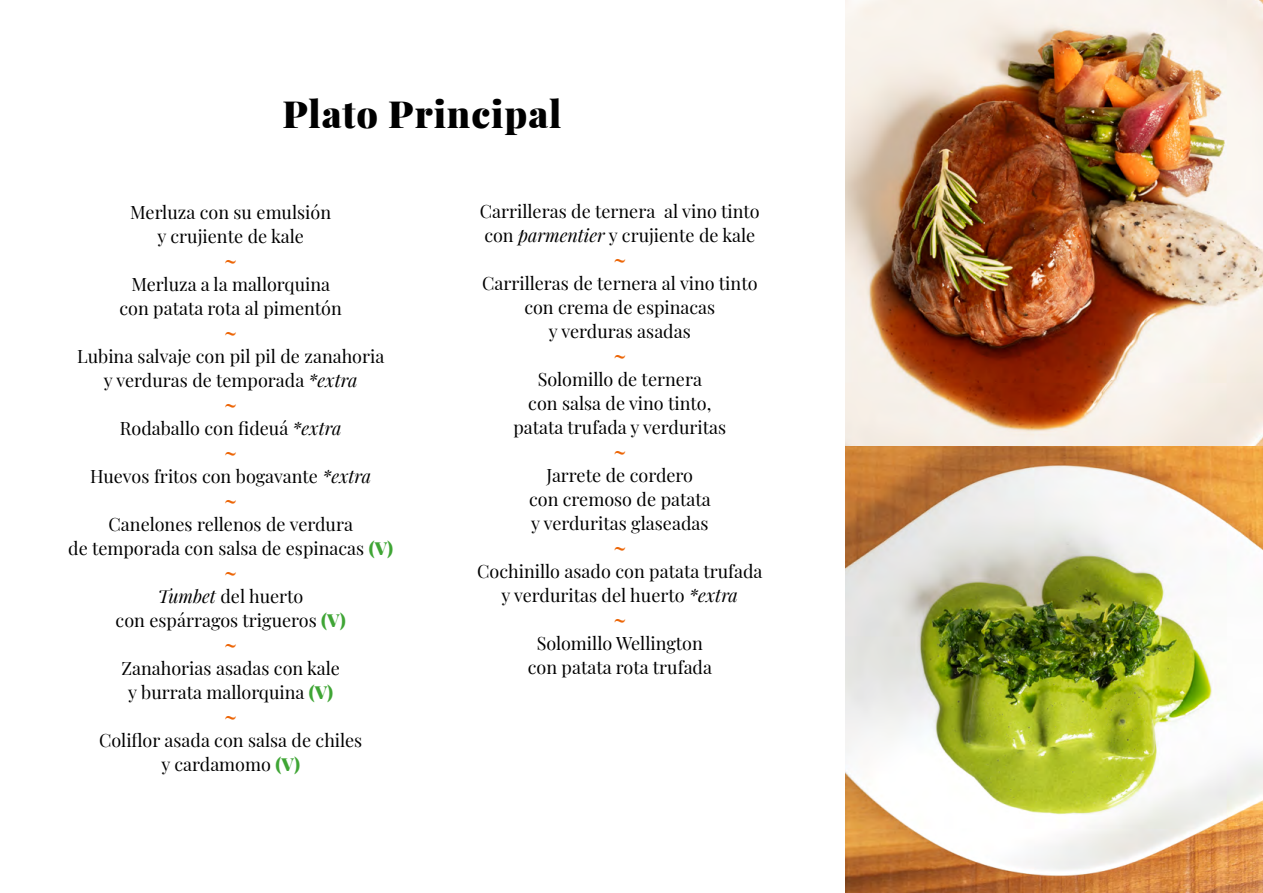
<style>
.page{position:relative;width:1263px;height:893px;background:#fff}
.page>*{position:absolute;margin:0;border:0;box-sizing:border-box;transform-origin:0 0}
.t1{font:900 37.5px "Playfair Display";letter-spacing:.025em;color:#000}
.t2{font:18px/24px "Playfair Display";color:#000;text-align:center}
.t3{font:900 18px "Playfair Display";color:#ec6608}
.s1{font-style:italic}
.s2{font-weight:900;color:#ec6608}
.s3{font-weight:900;color:#3fa535}
</style>
<div class="page">
<img style="left:845px;top:0;width:418px;height:893px">
<h1 class="t1" style="left:283px;top:84px;width:280px">Plato Principal</h1>
<p class="t2" style="left:130px;top:198px;width:202px">Merluza con su emulsión y crujiente de kale</p>
<p class="t3" style="left:225px;top:246px;width:14px">~</p>
<p class="t2" style="left:119px;top:270px;width:224px">Merluza a la mallorquina con patata rota al pimentón</p>
<p class="t3" style="left:225px;top:318px;width:14px">~</p>
<p class="t2" style="left:77px;top:342px;width:309px">Lubina salvaje con pil pil de zanahoria y verduras de temporada <span class="s1">*extra<br></span><span class="s2">~<br></span>Rodaballo con fideuá <span class="s1">*extra<br></span><span class="s2">~<br></span>Huevos fritos con bogavante <span class="s1">*extra<br></span><span class="s2">~</span></p>
<p class="t2" style="left:68px;top:510px;width:326px">Canelones rellenos de verdura<br>de temporada con salsa de espinacas <span class="s3">(V) </span><span class="s2">~<br></span><span class="s1">Tumbet</span> del huerto<br>con espárragos trigueros <span class="s3">(V)<br></span><span class="s2">~</span></p>
<p class="t2" style="left:121px;top:654px;width:220px">Zanahorias asadas con kale y burrata mallorquina <span class="s3">(V) </span><span class="s2">~</span></p>
<p class="t2" style="left:99px;top:726px;width:265px">Coliflor asada con salsa de chiles y cardamomo <span class="s3">(V)</span></p>
<p class="t2" style="left:480px;top:198px;width:281px">Carrilleras de ternera al vino tinto con <span class="s1">parmentier</span> y crujiente de kale <span class="s2">~</span></p>
<p class="t2" style="left:482px;top:270px;width:277px">Carrilleras de ternera al vino tinto con crema de espinacas<br>y verduras asadas</p>
<p class="t3" style="left:614px;top:341px;width:14px">~</p>
<p class="t2" style="left:513px;top:366px;width:214px">Solomillo de ternera<br>con salsa de vino tinto, patata trufada y verduritas</p>
<p class="t3" style="left:614px;top:437px;width:14px">~</p>
<p class="t2" style="left:529px;top:462px;width:183px">Jarrete de cordero<br>con cremoso de patata y verduritas glaseadas</p>
<p class="t3" style="left:614px;top:533px;width:14px">~</p>
<p class="t2" style="left:477px;top:558px;width:287px">Cochinillo asado con patata trufada y verduritas del huerto <span class="s1">*extra<br></span><span class="s2">~</span></p>
<p class="t2" style="left:528px;top:630px;width:186px">Solomillo Wellington con patata rota trufada</p>
</div>
